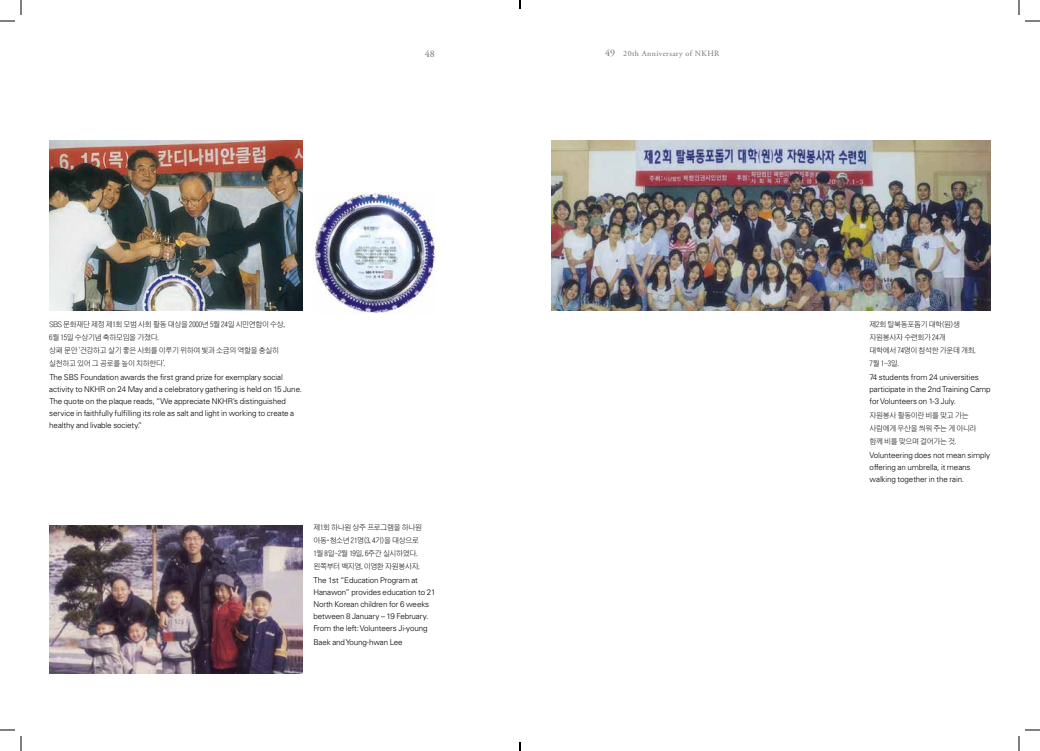
<style>
.page{position:relative;width:1040px;height:751px;background:#fff}
.page>*{position:absolute;margin:0;border:0;box-sizing:border-box;transform-origin:0 0}
.t1{font:10px "Adobe Garamond Pro";color:#727171}
.t2{font:300 8px/12px "Univers LT Std";letter-spacing:-.01em;color:#000}
.t3{font:8px "Adobe Garamond Pro";letter-spacing:.05em;color:#727171}
.t4{font:7.5px/13px "Cs Sg";letter-spacing:-.04em;color:#000}
.s1{font-size:10px}
.s2{font-family:"Csn Kg"}
</style>
<div class="page">
<img style="left:49px;top:140px;width:254px;height:170px">
<img style="left:551px;top:140px;width:439px;height:170px">
<img style="left:313px;top:192px;width:122px;height:122px">
<img style="left:49px;top:526px;width:254px;height:147px">
<svg style="left:0;top:729px;width:15px;height:1px"></svg>
<svg style="left:1025px;top:729px;width:15px;height:1px"></svg>
<svg style="left:0;top:0;width:22px;height:22px"></svg>
<svg style="left:20px;top:736px;width:2px;height:15px"></svg>
<svg style="left:1018px;top:0;width:22px;height:22px"></svg>
<svg style="left:1018px;top:736px;width:2px;height:15px"></svg>
<svg style="left:519px;top:0;width:2px;height:9px"></svg>
<svg style="left:519px;top:742px;width:2px;height:9px"></svg>
<p class="t1" style="left:425px;top:48px;width:11px">48</p>
<p class="t3" style="left:605px;top:48px;width:116px"><span class="s1">49</span> 20th Anniversary of NKHR</p>
<p class="t4" style="left:49px;top:318px;width:237px">SBS 문화재단 제정 제1회 모범 사회 활동 대상을 2000년 5월 24일 시민연합이 수상,<br>6월 15일 수상기념 축하모임을 가졌다.<br>상패 문안 ‘건강하고 살기 좋은 사회를 이루기 위하여 빛과 소금의 역할을 충실히 실천하고 있어 그 공로를 높이 치하한다’.</p>
<p class="t2" style="left:49px;top:371px;width:254px">The SBS Foundation awards the first grand prize for exemplary social activity to NKHR on 24 May and a celebratory gathering is held on 15 June.<br>The quote on the plaque reads, “We appreciate NKHR’s distinguished service in faithfully fulfilling its role as salt and light in working to create a healthy and livable society.”</p>
<p class="t4" style="left:313px;top:521px;width:110px">제1회 하나원 상주 프로그램을 하나원 아동<span class="s2">·</span>청소년 21명(3, 4기)을 대상으로<br>1월 8일~2월 19일, 6주간 실시하였다. 왼쪽부터 백지영, 이영환 자원봉사자.</p>
<p class="t2" style="left:313px;top:574px;width:124px">The 1st “Education Program at<br>Hanawon” provides education to 21<br>North Korean children for 6 weeks between 8 January – 19 February.<br>From the left: Volunteers Ji-young</p>
<p class="t2" style="left:313px;top:636px;width:91px">Baek and Young-hwan Lee</p>
<p class="t4" style="left:869px;top:318px;width:108px">제2회 탈북동포돕기 대학(원)생 자원봉사자 수련회가 24개<br>대학에서 74명이 참석한 가운데 개최.<br>7월 1~3일.</p>
<p class="t2" style="left:869px;top:371px;width:123px">74 students from 24 universities participate in the 2nd Training Camp for Volunteers on 1-3 July.</p>
<p class="t4" style="left:869px;top:408px;width:108px">자원봉사 활동이란 비를 맞고 가는 사람에게 우산을 씌워 주는 게 아니라 함께 비를 맞으며 걸어가는 것.</p>
<p class="t2" style="left:869px;top:449px;width:122px">Volunteering does not mean simply offering an umbrella, it means walking together in the rain.</p>
</div>
